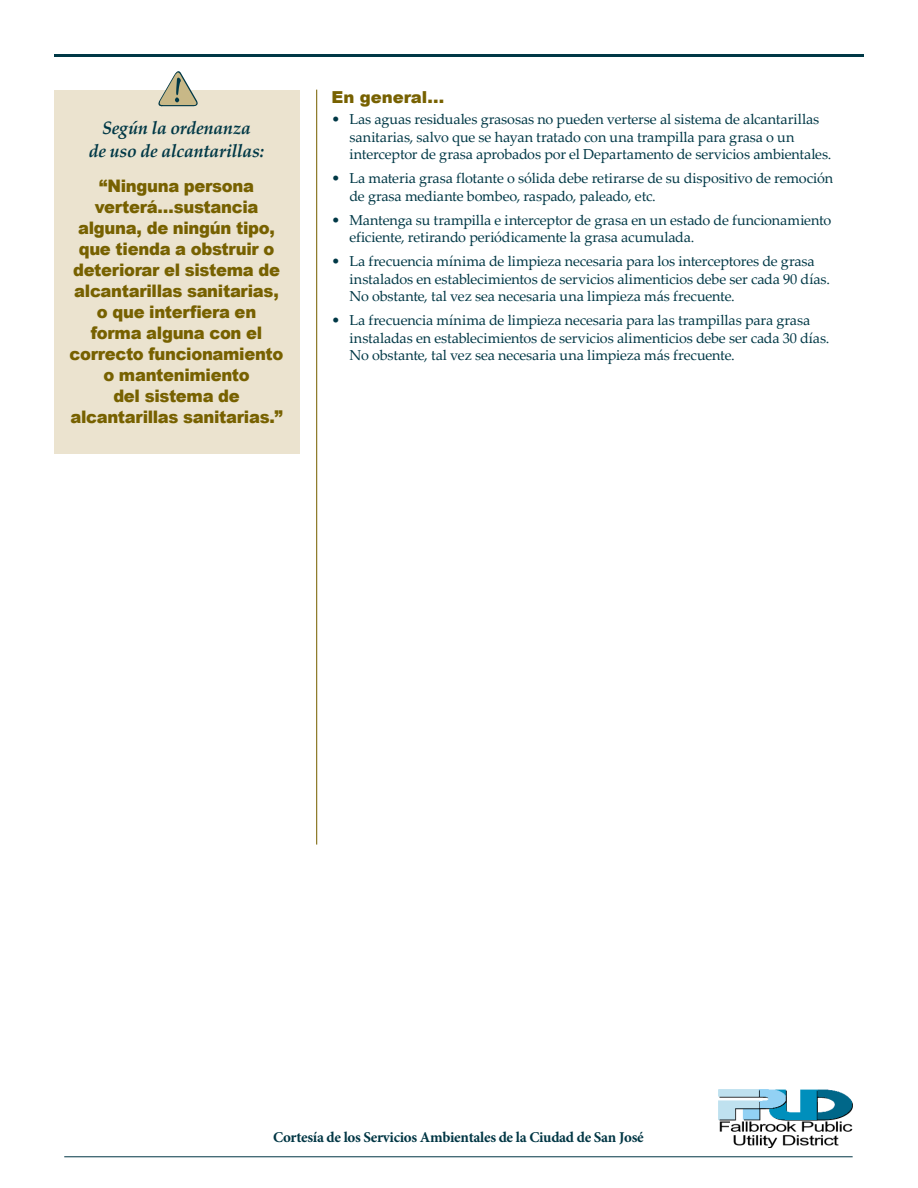
<style>
.page{position:relative;width:918px;height:1188px;background:#fff}
.page>*{position:absolute;margin:0;border:0;box-sizing:border-box;transform-origin:0 0}
.t1{font:italic 700 18px/22.5px "Palatino Linotype";letter-spacing:-.015em;color:#003846;text-align:center}
.t2{font:900 17.25px/21px "Arial";letter-spacing:-.02em;color:#776100;text-align:center;scale:.95 1}
.t3{font:900 16.5px "Arial";color:#776100}
.t4{font:700 15px "Minion Pro";letter-spacing:-.02em;color:#003644}
.t5{font:14.4px/17.4px "Palatino Linotype";letter-spacing:-.01em;color:#003846}
</style>
<div class="page">
<div style="left:54px;top:90px;width:245px;height:364px;background:#ebe3cf"></div>
<hr style="left:54px;top:54px;width:810px;height:3px;background:#003846">
<hr style="left:316px;top:90px;width:1px;height:755px;background:#776100">
<svg style="left:159px;top:71px;width:39px;height:35px"></svg>
<hr style="left:64px;top:1157px;width:789px;height:1px;background:#003644">
<img style="left:718px;top:1089px;width:135px;height:59px">
<p class="t1" style="left:89px;top:116px;width:177px">Según la ordenanza<br>de uso de alcantarillas:</p>
<p class="t2" style="left:70px;top:175px;width:227px">“Ninguna persona verterá…sustancia alguna, de ningún tipo, que tienda a obstruir o deteriorar el sistema de alcantarillas sanitarias, o que interfiera en forma alguna con el correcto funcionamiento o mantenimiento<br>del sistema de alcantarillas sanitarias.”</p>
<p class="t3" style="left:332px;top:85px;width:114px">En general...</p>
<p class="t5" style="left:350px;top:110px;width:483px;text-indent:-18px">• Las aguas residuales grasosas no pueden verterse al sistema de alcantarillas sanitarias, salvo que se hayan tratado con una trampilla para grasa o un interceptor de grasa aprobados por el Departamento de servicios ambientales.</p>
<p class="t5" style="left:332px;top:169px;width:503px">• La materia grasa flotante o sólida debe retirarse de su dispositivo de remoción</p>
<p class="t5" style="left:350px;top:186px;width:308px">de grasa mediante bombeo, raspado, paleado, etc.</p>
<p class="t5" style="left:332px;top:211px;width:501px">• Mantenga su trampilla e interceptor de grasa en un estado de funcionamiento</p>
<p class="t5" style="left:350px;top:228px;width:346px">eficiente, retirando periódicamente la grasa acumulada.</p>
<p class="t5" style="left:350px;top:252px;width:482px;text-indent:-18px">• La frecuencia mínima de limpieza necesaria para los interceptores de grasa instalados en establecimientos de servicios alimenticios debe ser cada 90 días.<br>No obstante, tal vez sea necesaria una limpieza más frecuente.</p>
<p class="t5" style="left:350px;top:311px;width:481px;text-indent:-18px">• La frecuencia mínima de limpieza necesaria para las trampillas para grasa instaladas en establecimientos de servicios alimenticios debe ser cada 30 días.<br>No obstante, tal vez sea necesaria una limpieza más frecuente.</p>
<p class="t4" style="left:273px;top:1127px;width:372px">Cortesía de los Servicios Ambientales de la Ciudad de San José</p>
</div>
